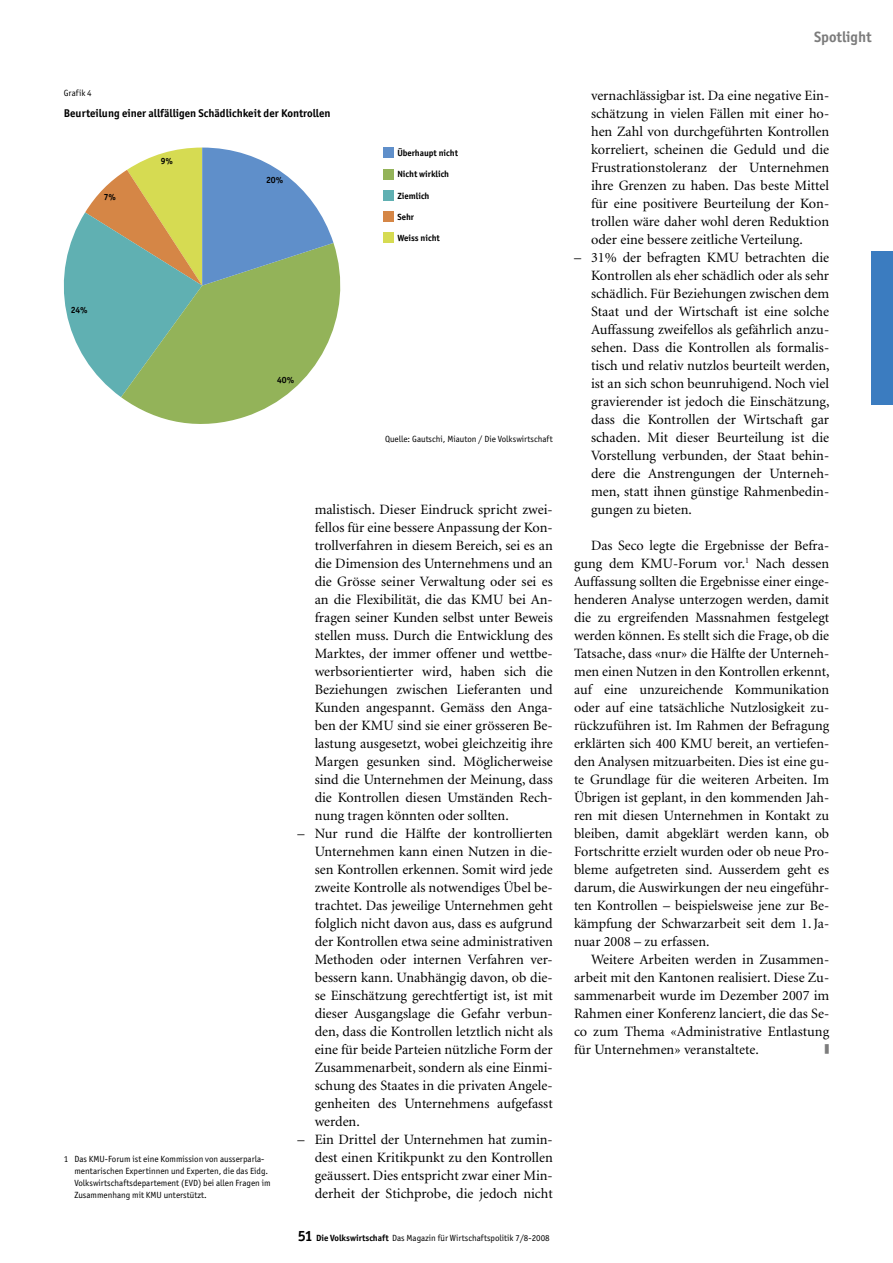
<style>
.page{position:relative;width:893px;height:1263px;background:#fff}
.page>*{position:absolute;margin:0;border:0;box-sizing:border-box;transform-origin:0 0}
.t1{font:700 15px "Officina San ITC";color:#7c7c7c}
._03_Grundschrift{font:14.25px/18px "Minion";color:#000;text-align:justify}
._07a_Legende_Bold{font:700 11.25px "Officina San ITC";color:#000}
._09_Fussnote{font:9px/12px "Officina San ITC";color:#000}
.t2{font:700 9px "Officina San ITC";color:#000}
._08_Abbildungen{font:9px "Officina San ITC";color:#000}
.s1{font-weight:700;font-size:15px}
.s2{font-weight:700}
</style>
<div class="page">
<div style="left:872px;top:252px;width:21px;height:153px;background:#3b7cc0"></div>
<svg style="left:63px;top:148px;width:278px;height:276px"></svg>
<div style="left:383px;top:148px;width:10px;height:10px;background:#5f8fca"></div>
<div style="left:383px;top:169px;width:10px;height:11px;background:#93b359"></div>
<div style="left:383px;top:190px;width:10px;height:11px;background:#60b0b2"></div>
<div style="left:383px;top:211px;width:10px;height:11px;background:#d58646"></div>
<div style="left:383px;top:233px;width:10px;height:10px;background:#d6db52"></div>
<p class="_08_Abbildungen" style="left:64px;top:87px;width:30px">Grafik 4</p>
<p class="_07a_Legende_Bold" style="left:64px;top:106px;width:268px">Beurteilung einer allfälligen Schädlichkeit der Kontrollen</p>
<p class="t2" style="left:104px;top:191px;width:14px">7%</p>
<p class="t2" style="left:71px;top:304px;width:18px">24%</p>
<p class="t2" style="left:161px;top:155px;width:14px">9%</p>
<p class="t2" style="left:266px;top:174px;width:19px">20%</p>
<p class="t2" style="left:277px;top:374px;width:19px">40%</p>
<p class="t2" style="left:397px;top:147px;width:62px">Überhaupt nicht</p>
<p class="t2" style="left:397px;top:169px;width:53px">Nicht wirklich</p>
<p class="t2" style="left:397px;top:190px;width:34px">Ziemlich</p>
<p class="t2" style="left:397px;top:211px;width:18px">Sehr</p>
<p class="t2" style="left:397px;top:232px;width:44px">Weiss nicht</p>
<p class="_08_Abbildungen" style="left:385px;top:434px;width:169px">Quelle: Gautschi, Miauton / Die Volkswirtschaft</p>
<p class="_09_Fussnote" style="left:74px;top:1152px;width:198px;text-indent:-11px">1 Das KMU-Forum ist eine Kommission von ausserparla&shy;mentarischen Expertinnen und Experten, die das Eidg.<br>Volkswirtschaftsdepartement (EVD) bei allen Fragen im Zusammenhang mit KMU unterstützt.</p>
<p class="_03_Grundschrift" style="left:315px;top:500px;width:240px">malistisch. Dieser Eindruck spricht zwei&shy;fellos für eine bessere Anpassung der Kon&shy;trollverfahren in diesem Bereich, sei es an die Dimension des Unternehmens und an die Grösse seiner Verwaltung oder sei es an die Flexibilität, die das KMU bei An&shy;fragen seiner Kunden selbst unter Beweis stellen muss. Durch die Entwicklung des Marktes, der immer offener und wettbe&shy;werbsorientierter wird, haben sich die Beziehungen zwischen Lieferanten und Kunden angespannt. Gemäss den Anga&shy;ben der KMU sind sie einer grösseren Be&shy;lastung ausgesetzt, wobei gleichzeitig ihre Margen gesunken sind. Möglicherweise sind die Unternehmen der Meinung, dass die Kontrollen diesen Umständen Rech&shy;nung tragen könnten oder sollten.</p>
<p class="_03_Grundschrift" style="left:315px;top:824px;width:240px;text-indent:-17px">– Nur rund die Hälfte der kontrollierten Unternehmen kann einen Nutzen in die&shy;sen Kontrollen erkennen. Somit wird jede zweite Kontrolle als notwendiges Übel be&shy;trachtet. Das jeweilige Unternehmen geht folglich nicht davon aus, dass es aufgrund der Kontrollen etwa seine administrativen Methoden oder internen Verfahren ver&shy;bessern kann. Unabhängig davon, ob die&shy;se Einschätzung gerechtfertigt ist, ist mit dieser Ausgangslage die Gefahr verbun&shy;den, dass die Kontrollen letztlich nicht als eine für beide Parteien nützliche Form der Zusammenarbeit, sondern als eine Einmi&shy;schung des Staates in die privaten Angele&shy;genheiten des Unternehmens aufgefasst werden.</p>
<p class="_03_Grundschrift" style="left:315px;top:1130px;width:240px;text-indent:-17px">– Ein Drittel der Unternehmen hat zumin&shy;dest einen Kritikpunkt zu den Kontrollen geäussert. Dies entspricht zwar einer Min&shy;derheit der Stichprobe, die jedoch nicht</p>
<p class="_09_Fussnote" style="left:298px;top:1232px;width:253px"><span class="s1">51</span> <span class="s2">Die Volkswirtschaft</span> Das Magazin für Wirtschaftspolitik 7/8-2008</p>
<p class="t1" style="left:814px;top:27px;width:59px">Spotlight</p>
<p class="_03_Grundschrift" style="left:591px;top:86px;width:240px">vernachlässigbar ist. Da eine negative Ein&shy;schätzung in vielen Fällen mit einer ho&shy;hen Zahl von durchgeführten Kontrollen korreliert, scheinen die Geduld und die Frustrationstoleranz der Unternehmen ihre Grenzen zu haben. Das beste Mittel für eine positivere Beurteilung der Kon&shy;trollen wäre daher wohl deren Reduktion oder eine bessere zeitliche Verteilung.</p>
<p class="_03_Grundschrift" style="left:591px;top:248px;width:240px;text-indent:-17px">– 31% der befragten KMU betrachten die Kontrollen als eher schädlich oder als sehr schädlich. Für Beziehungen zwischen dem Staat und der Wirtschaft ist eine solche Auffassung zweifellos als gefährlich anzu&shy;sehen. Dass die Kontrollen als formalis&shy;tisch und relativ nutzlos beurteilt werden, ist an sich schon beunruhigend. Noch viel gravierender ist jedoch die Einschätzung, dass die Kontrollen der Wirtschaft gar schaden. Mit dieser Beurteilung ist die Vorstellung verbunden, der Staat behin&shy;dere die Anstrengungen der Unterneh&shy;men, statt ihnen günstige Rahmenbedin&shy;gungen zu bieten.</p>
<p class="_03_Grundschrift" style="left:574px;top:536px;width:257px;text-indent:17px">Das Seco legte die Ergebnisse der Befra&shy;gung dem KMU-Forum vor.<sup>1</sup> Nach dessen Auffassung sollten die Ergebnisse einer einge&shy;henderen Analyse unterzogen werden, damit die zu ergreifenden Massnahmen festgelegt werden können. Es stellt sich die Frage, ob die Tatsache, dass «nur» die Hälfte der Unterneh&shy;men einen Nutzen in den Kontrollen erkennt, auf eine unzureichende Kommunikation oder auf eine tatsächliche Nutzlosigkeit zu&shy;rückzuführen ist. Im Rahmen der Befragung erklärten sich 400 KMU bereit, an vertiefen&shy;den Analysen mitzuarbeiten. Dies ist eine gu&shy;te Grundlage für die weiteren Arbeiten. Im Übrigen ist geplant, in den kommenden Jah&shy;ren mit diesen Unternehmen in Kontakt zu bleiben, damit abgeklärt werden kann, ob Fortschritte erzielt wurden oder ob neue Pro&shy;bleme aufgetreten sind. Ausserdem geht es darum, die Auswirkungen der neu eingeführ&shy;ten Kontrollen – beispielsweise jene zur Be&shy;kämpfung der Schwarzarbeit seit dem 1. Ja&shy;nuar 2008 – zu erfassen.</p>
<p class="_03_Grundschrift" style="left:574px;top:950px;width:257px;text-indent:17px">Weitere Arbeiten werden in Zusammen&shy;arbeit mit den Kantonen realisiert. Diese Zu&shy;sammenarbeit wurde im Dezember 2007 im Rahmen einer Konferenz lanciert, die das Se&shy;co zum Thema «Administrative Entlastung für Unternehmen» veranstaltete.</p>
</div>
